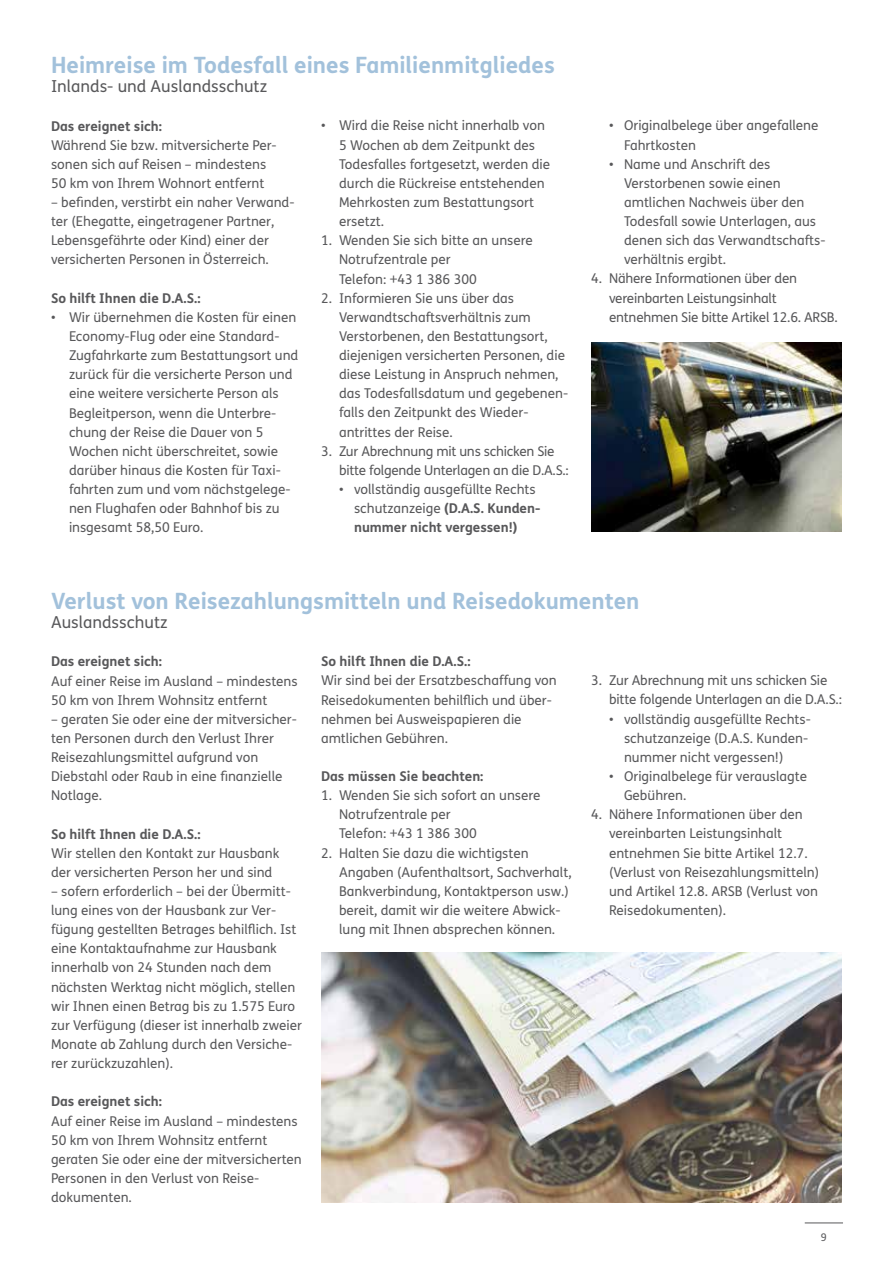
<style>
.page{position:relative;width:893px;height:1263px;background:#fff}
.page>*{position:absolute;margin:0;border:0;box-sizing:border-box;transform-origin:0 0}
.t1{font:700 22.5px "FS Me";color:#a2c1db}
.t2{font:16.5px "FS Me";color:#58585a}
.t3{font:13.5px/19.2px "FS Me";color:#58585a}
.t4{font:700 13.5px "FS Me";color:#58585a}
.t5{font:10.5px "FS Me";color:#58585a}
.s1{font-weight:700}
</style>
<div class="page">
<hr style="left:805px;top:1222px;width:38px;height:1px;background:#58585a">
<img style="left:321px;top:953px;width:521px;height:249px">
<img style="left:591px;top:342px;width:251px;height:190px">
<h1 class="t1" style="left:51px;top:48px;width:505px">Heimreise im Todesfall eines Familienmitgliedes</h1>
<p class="t2" style="left:51px;top:75px;width:218px">Inlands- und Auslandsschutz</p>
<p class="t4" style="left:51px;top:115px;width:112px">Das ereignet sich:</p>
<p class="t3" style="left:51px;top:135px;width:226px">Während Sie bzw. mitversicherte Per&shy;sonen sich auf Reisen – mindestens<br>50 km von Ihrem Wohnort entfernt</p>
<p class="t3" style="left:51px;top:192px;width:245px">– befinden, verstirbt ein naher Verwand&shy;ter (Ehegatte, eingetragener Partner, Lebensgefährte oder Kind) einer der versicherten Personen in Österreich.</p>
<p class="t4" style="left:51px;top:287px;width:151px">So hilft Ihnen die D.A.S.:</p>
<p class="t3" style="left:69px;top:307px;width:231px;text-indent:-18px">• Wir übernehmen die Kosten für einen Economy-Flug oder eine Standard-Zugfahrkarte zum Bestattungsort und zurück für die versicherte Person und eine weitere versicherte Person als Begleitperson, wenn die Unterbre&shy;chung der Reise die Dauer von 5<br>Wochen nicht überschreitet, sowie darüber hinaus die Kosten für Taxi&shy;fahrten zum und vom nächstgelege&shy;nen Flughafen oder Bahnhof bis zu insgesamt 58,50 Euro.</p>
<p class="t3" style="left:339px;top:116px;width:213px;text-indent:-18px">• Wird die Reise nicht innerhalb von<br>5 Wochen ab dem Zeitpunkt des<br>Todesfalles fortgesetzt, werden die durch die Rückreise entstehenden<br>Mehrkosten zum Bestattungsort ersetzt.</p>
<p class="t3" style="left:339px;top:231px;width:195px;text-indent:-18px">1. Wenden Sie sich bitte an unsere<br>Notrufzentrale per<br>Telefon: +43 1 386 300</p>
<p class="t3" style="left:339px;top:288px;width:231px;text-indent:-18px">2. Informieren Sie uns über das Verwandtschaftsverhältnis zum Verstorbenen, den Bestattungsort, diejenigen versicherten Personen, die diese Leistung in Anspruch nehmen, das Todesfallsdatum und gegebenen&shy;falls den Zeitpunkt des Wieder&shy;antrittes der Reise.</p>
<p class="t3" style="left:339px;top:441px;width:231px;text-indent:-18px">3. Zur Abrechnung mit uns schicken Sie bitte folgende Unterlagen an die D.A.S.:</p>
<p class="t3" style="left:354px;top:479px;width:188px;text-indent:-15px">• vollständig ausgefüllte Rechts schutzanzeige <span class="s1">(D.A.S. Kunden&shy;nummer nicht vergessen!)</span></p>
<p class="t3" style="left:624px;top:116px;width:196px;text-indent:-15px">• Originalbelege über angefallene<br>Fahrtkosten</p>
<p class="t3" style="left:624px;top:154px;width:203px;text-indent:-15px">• Name und Anschrift des<br>Verstorbenen sowie einen amtlichen Nachweis über den<br>Todesfall sowie Unterlagen, aus denen sich das Verwandtschafts&shy;verhältnis ergibt.</p>
<p class="t3" style="left:609px;top:269px;width:230px;text-indent:-18px">4. Nähere Informationen über den vereinbarten Leistungsinhalt entnehmen Sie bitte Artikel 12.6. ARSB.</p>
<h1 class="t1" style="left:51px;top:584px;width:590px">Verlust von Reisezahlungsmitteln und Reisedokumenten</h1>
<p class="t2" style="left:51px;top:611px;width:118px">Auslandsschutz</p>
<p class="t4" style="left:51px;top:651px;width:112px">Das ereignet sich:</p>
<p class="t3" style="left:51px;top:671px;width:248px">Auf einer Reise im Ausland – mindestens<br>50 km von Ihrem Wohnsitz entfernt</p>
<p class="t3" style="left:51px;top:709px;width:247px">– geraten Sie oder eine der mitversicher&shy;ten Personen durch den Verlust Ihrer<br>Reisezahlungsmittel aufgrund von<br>Diebstahl oder Raub in eine finanzielle<br>Notlage.</p>
<p class="t4" style="left:51px;top:823px;width:151px">So hilft Ihnen die D.A.S.:</p>
<p class="t3" style="left:51px;top:843px;width:230px">Wir stellen den Kontakt zur Hausbank der versicherten Person her und sind</p>
<p class="t3" style="left:51px;top:881px;width:252px">– sofern erforderlich – bei der Übermitt&shy;lung eines von der Hausbank zur Ver&shy;fügung gestellten Betrages behilflich. Ist eine Kontaktaufnahme zur Hausbank innerhalb von 24 Stunden nach dem nächsten Werktag nicht möglich, stellen wir Ihnen einen Betrag bis zu 1.575 Euro zur Verfügung (dieser ist innerhalb zweier Monate ab Zahlung durch den Versiche&shy;rer zurückzuzahlen).</p>
<p class="t4" style="left:51px;top:1091px;width:112px">Das ereignet sich:</p>
<p class="t3" style="left:51px;top:1111px;width:252px">Auf einer Reise im Ausland – mindestens<br>50 km von Ihrem Wohnsitz entfernt geraten Sie oder eine der mitversicherten<br>Personen in den Verlust von Reise&shy;dokumenten.</p>
<p class="t4" style="left:321px;top:651px;width:151px">So hilft Ihnen die D.A.S.:</p>
<p class="t3" style="left:321px;top:671px;width:237px">Wir sind bei der Ersatzbeschaffung von<br>Reisedokumenten behilflich und über&shy;nehmen bei Ausweispapieren die amtlichen Gebühren.</p>
<p class="t4" style="left:321px;top:766px;width:164px">Das müssen Sie beachten:</p>
<p class="t3" style="left:339px;top:786px;width:203px;text-indent:-18px">1. Wenden Sie sich sofort an unsere<br>Notrufzentrale per<br>Telefon: +43 1 386 300</p>
<p class="t3" style="left:339px;top:843px;width:234px;text-indent:-18px">2. Halten Sie dazu die wichtigsten Angaben (Aufenthaltsort, Sachverhalt, Bankverbindung, Kontaktperson usw.) bereit, damit wir die weitere Abwick&shy;lung mit Ihnen absprechen können.</p>
<p class="t3" style="left:609px;top:671px;width:234px;text-indent:-18px">3. Zur Abrechnung mit uns schicken Sie bitte folgende Unterlagen an die D.A.S.:</p>
<p class="t3" style="left:624px;top:709px;width:187px;text-indent:-15px">• vollständig ausgefüllte Rechts&shy;schutzanzeige (D.A.S. Kunden&shy;nummer nicht vergessen!)</p>
<p class="t3" style="left:624px;top:766px;width:184px;text-indent:-15px">• Originalbelege für verauslagte<br>Gebühren.</p>
<p class="t3" style="left:609px;top:805px;width:212px;text-indent:-18px">4. Nähere Informationen über den vereinbarten Leistungsinhalt entnehmen Sie bitte Artikel 12.7. (Verlust von Reisezahlungsmitteln) und Artikel 12.8. ARSB (Verlust von<br>Reisedokumenten).</p>
<p class="t5" style="left:821px;top:1230px;width:7px">9</p>
</div>
